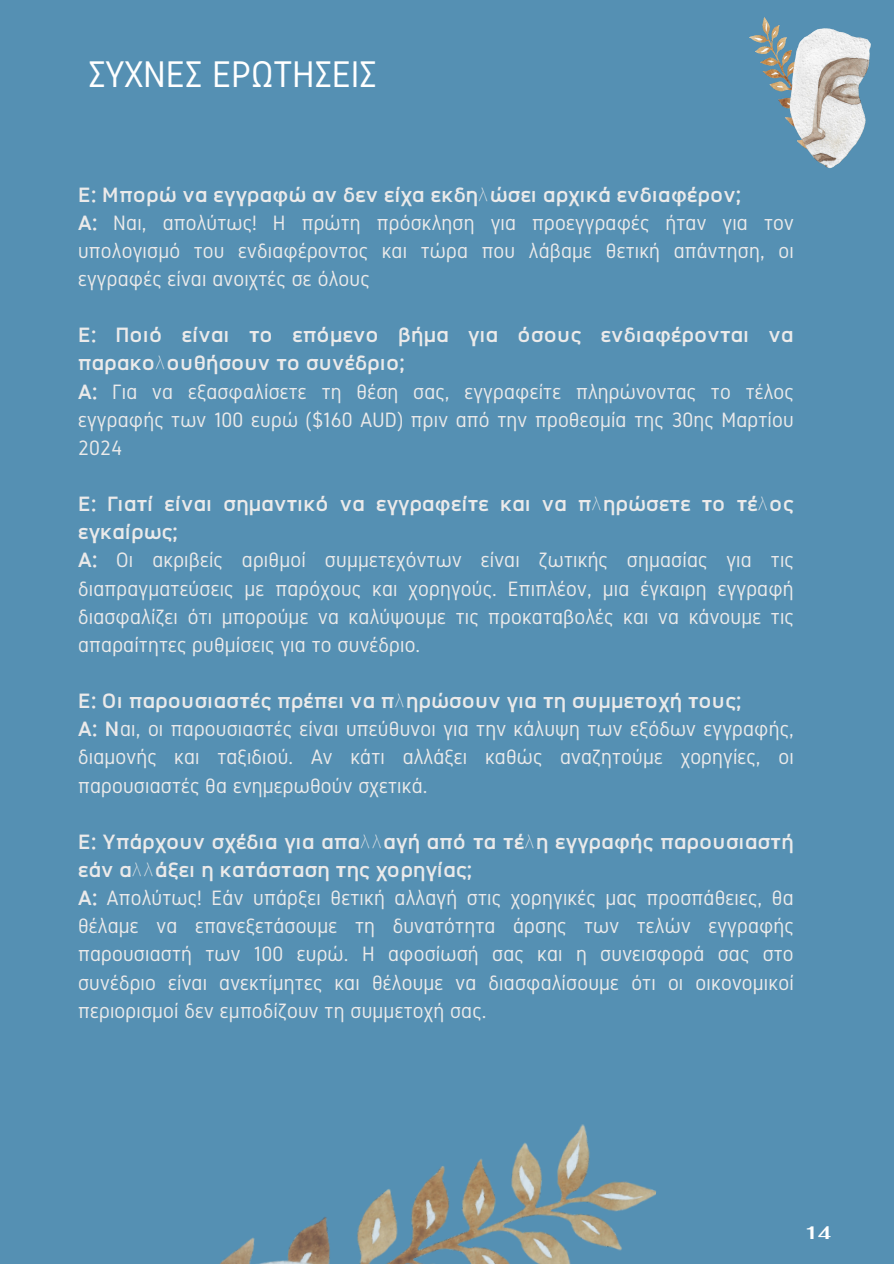
<style>
.page{position:relative;width:894px;height:1264px;background:#fff}
.page>*{position:absolute;margin:0;border:0;box-sizing:border-box;transform-origin:0 0}
.t1{font:37.05px "Normung";color:#fff}
.t2{font:20.85px/28.2px "Normung";letter-spacing:.01em;color:#ebeaea}
.t3{font:700 18px "Fahkwang";color:#fff}
.s1{font-weight:700}
</style>
<div class="page">
<div style="left:0;top:0;width:893px;height:1263px;background:#5590b3"></div>
<img style="left:749px;top:18px;width:121px;height:150px">
<img style="left:220px;top:1124px;width:436px;height:139px">
<h1 class="t1" style="left:88px;top:53px;width:289px">ΣΥΧΝΕΣ ΕΡΩΤΗΣΕΙΣ</h1>
<p class="t2" style="left:78px;top:180px;width:717px"><span class="s1">Ε: Μπορώ να εγγραφώ αν δεν είχα εκδηλώσει αρχικά ενδιαφέρον;<br>Α:</span> Ναι, απολύτως! Η πρώτη πρόσκληση για προεγγραφές ήταν για τον υπολογισμό του ενδιαφέροντος και τώρα που λάβαμε θετική απάντηση, οι εγγραφές είναι ανοιχτές σε όλους</p>
<p class="t2" style="left:78px;top:321px;width:717px"><span class="s1">Ε: Ποιό είναι το επόμενο βήμα για όσους ενδιαφέρονται να παρακολουθήσουν το συνέδριο;<br>Α:</span> Για να εξασφαλίσετε τη θέση σας, εγγραφείτε πληρώνοντας το τέλος εγγραφής των 100 ευρώ ($160 AUD) πριν από την προθεσμία της 30ης Μαρτίου 2024</p>
<p class="t2" style="left:78px;top:490px;width:717px"><span class="s1">Ε: Γιατί είναι σημαντικό να εγγραφείτε και να πληρώσετε το τέλος εγκαίρως;<br>Α:</span> Οι ακριβείς αριθμοί συμμετεχόντων είναι ζωτικής σημασίας για τις διαπραγματεύσεις με παρόχους και χορηγούς. Επιπλέον, μια έγκαιρη εγγραφή διασφαλίζει ότι μπορούμε να καλύψουμε τις προκαταβολές και να κάνουμε τις απαραίτητες ρυθμίσεις για το συνέδριο.</p>
<p class="t2" style="left:78px;top:687px;width:717px"><span class="s1">Ε: Οι παρουσιαστές πρέπει να πληρώσουν για τη συμμετοχή τους;<br>Α: Ν</span>αι, οι παρουσιαστές είναι υπεύθυνοι για την κάλυψη των εξόδων εγγραφής, διαμονής και ταξιδιού. Αν κάτι αλλάξει καθώς αναζητούμε χορηγίες, οι παρουσιαστές θα ενημερωθούν σχετικά.</p>
<p class="t2" style="left:78px;top:827px;width:717px"><span class="s1">Ε: Υπάρχουν σχέδια για απαλλαγή από τα τέλη εγγραφής παρουσιαστή εάν αλλάξει η κατάσταση της χορηγίας;<br>Α:</span> Απολύτως! Εάν υπάρξει θετική αλλαγή στις χορηγικές μας προσπάθειες, θα θέλαμε να επανεξετάσουμε τη δυνατότητα άρσης των τελών εγγραφής παρουσιαστή των 100 ευρώ. Η αφοσίωσή σας και η συνεισφορά σας στο συνέδριο είναι ανεκτίμητες και θέλουμε να διασφαλίσουμε ότι οι οικονομικοί περιορισμοί δεν εμποδίζουν τη συμμετοχή σας.</p>
<p class="t3" style="left:804px;top:1220px;width:28px">14</p>
</div>
